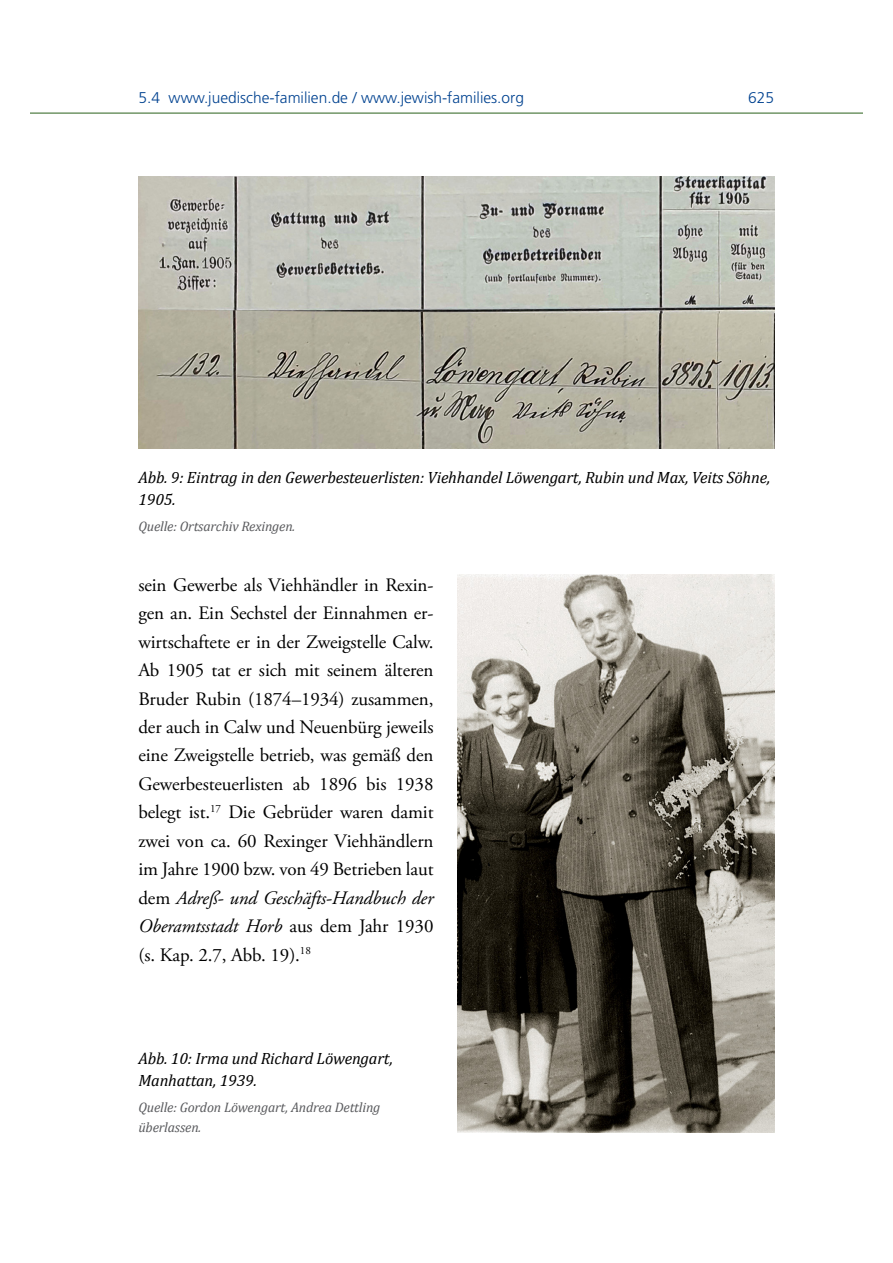
<style>
.page{position:relative;width:893px;height:1263px;background:#fff}
.page>*{position:absolute;margin:0;border:0;box-sizing:border-box;transform-origin:0 0}
.t1{font:18.9px/28.5px "Adobe Garamond Pro";letter-spacing:-.005em;color:#000;text-align:justify}
.t2{font:italic 16.35px/22.4px "Cambria";letter-spacing:-.01em;color:#000}
.t3{font:300 15.6px "Frutiger";color:#004290}
.t4{font:italic 13.8px/20.7px "Cambria";letter-spacing:-.01em;color:#5a5b5e}
.s1{font-style:italic}
</style>
<div class="page">
<hr style="left:31px;top:112px;width:831px;height:2px;background:#59854e">
<img style="left:138px;top:177px;width:636px;height:271px">
<img style="left:458px;top:574px;width:316px;height:558px">
<p class="t3" style="left:138px;top:89px;width:387px">5.4 www.juedische-familien.de / www.jewish-families.org</p>
<p class="t3" style="left:748px;top:89px;width:27px">625</p>
<p class="t2" style="left:138px;top:465px;width:633px">Abb. 9: Eintrag in den Gewerbesteuerlisten: Viehhandel Löwengart, Rubin und Max, Veits Söhne,<br>1905.</p>
<p class="t4" style="left:138px;top:515px;width:158px">Quelle: Ortsarchiv Rexingen.</p>
<p class="t1" style="left:138px;top:571px;width:297px">sein Gewerbe als Viehhändler in Rexin&shy;gen an. Ein Sechstel der Einnahmen er&shy;wirtschaftete er in der Zweigstelle Calw.<br>Ab 1905 tat er sich mit seinem älteren Bruder Rubin (1874–1934) zusammen, der auch in Calw und Neuenbürg jeweils eine Zweigstelle betrieb, was gemäß den Gewerbesteuerlisten ab 1896 bis 1938 belegt ist.<sup>17</sup> Die Gebrüder waren damit zwei von ca. 60 Rexinger Viehhändlern im Jahre 1900 bzw. von 49 Betrieben laut dem <span class="s1">Adreß- und Geschäfts-Handbuch der Oberamtsstadt Horb</span> aus dem Jahr 1930 (s. Kap. 2.7, Abb. 19).<sup>18</sup></p>
<p class="t2" style="left:138px;top:1046px;width:256px">Abb. 10: Irma und Richard Löwengart,<br>Manhattan, 1939.</p>
<p class="t4" style="left:138px;top:1096px;width:244px">Quelle: Gordon Löwengart, Andrea Dettling überlassen.</p>
</div>
